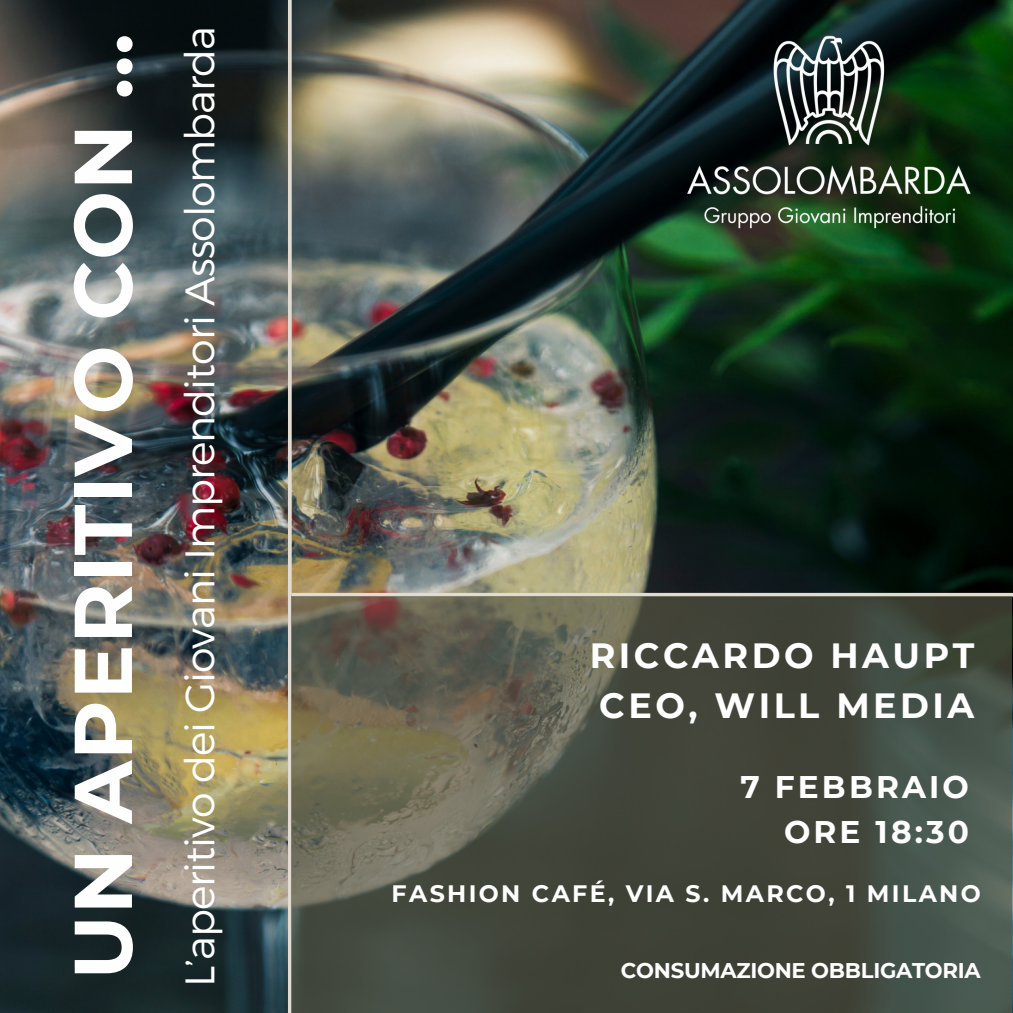
<style>
.page{position:relative;width:1013px;height:1013px;background:#fff}
.page>*{position:absolute;margin:0;border:0;box-sizing:border-box;transform-origin:0 0}
.t1{font:700 81.75px "Montserrat";letter-spacing:.01em;color:#fefefe}
.t2{font:300 41.25px "Montserrat";letter-spacing:-.025em;color:#fff}
.t3{font:700 35px/50.6px "Montserrat";letter-spacing:.1em;color:#fff}
.t4{font:700 31.25px/45px "Montserrat";letter-spacing:.1em;color:#fff;text-align:right}
.t5{font:700 23.75px "Montserrat";letter-spacing:.1em;color:#fff}
.t6{font:700 21.25px "Montserrat";letter-spacing:-.015em;color:#fff}
</style>
<div class="page">
<img style="left:0;top:0;width:1012px;height:1012px">
<hr style="left:292px;top:593px;width:720px;height:3px;background:#e2dbd2">
<svg style="left:288px;top:0;width:4px;height:1012px;background:#d2ccc2"></svg>
<svg style="left:292px;top:596px;width:720px;height:416px;background:#4d5044"></svg>
<img style="left:683px;top:33px;width:291px;height:196px">
<h3 class="t1" style="left:53px;top:979px;width:947px;rotate:-90deg">UN APERITIVO CON ...</h3>
<p class="t2" style="left:173px;top:987px;width:962px;rotate:-90deg">L’aperitivo dei Giovani Imprenditori Assolombarda</p>
<h5 class="t3" style="left:589px;top:630px;width:386px">RICCARDO HAUPT<br>CEO, WILL MEDIA</h5>
<h4 class="t4" style="left:740px;top:764px;width:230px">7 FEBBRAIO<br>ORE 18:30</h4>
<h2 class="t5" style="left:391px;top:879px;width:590px">FASHION CAFÉ, VIA S. MARCO, 1 MILANO</h2>
<p class="t6" style="left:621px;top:957px;width:361px">CONSUMAZIONE OBBLIGATORIA</p>
</div>
